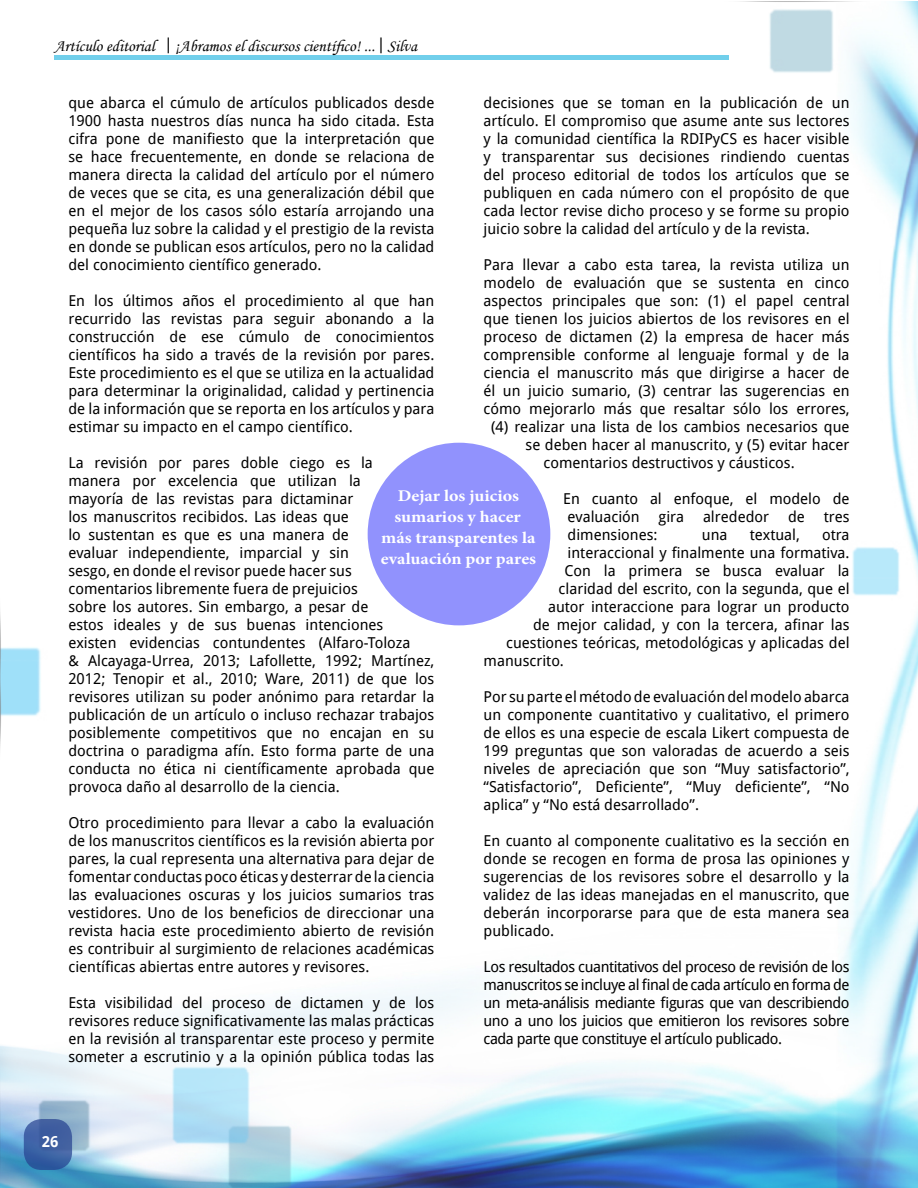
<style>
.page{position:relative;width:918px;height:1188px;background:#fff}
.page>*{position:absolute;margin:0;border:0;box-sizing:border-box;transform-origin:0 0}
.t1{font:16.5px "Monotype Corsiva";color:#000}
.t2{font:700 16.35px/21px "Minion Pro";color:#fff;text-align:center;scale:1.1 1}
.t3{font:15px/18px "Droid Sans";color:#000;text-align:justify}
.t4{font:700 15px "Droid Sans";color:#fff}
.s1{font-family:"Soberana Sans";font-size:15px}
</style>
<div class="page">
<img style="left:0;top:2px;width:918px;height:1186px">
<div style="left:54px;top:55px;width:675px;height:5px;background:#71cfeb"></div>
<svg style="left:24px;top:1119px;width:48px;height:51px;background:#3c5fa2"></svg>
<div style="left:368px;top:443px;width:182px;height:182px;background:#9192fd;border-radius:50%"></div>
<p class="t1" style="left:54px;top:36px;width:364px">Artículo editorial <span class="s1">|</span> ¡Abramos el discursos científico! ... <span class="s1">|</span> Silva</p>
<p class="t3" style="left:484px;top:93px;width:368px">decisiones que se toman en la publicación de un artículo. El compromiso que asume ante sus lectores y la comunidad científica la RDIPyCS es hacer visible y transparentar sus decisiones rindiendo cuentas del proceso editorial de todos los artículos que se publiquen en cada número con el propósito de que cada lector revise dicho proceso y se forme su propio juicio sobre la calidad del artículo y de la revista.</p>
<p class="t3" style="left:484px;top:255px;width:368px">Para llevar a cabo esta tarea, la revista utiliza un</p>
<p class="t3" style="left:484px;top:273px;width:368px">modelo de evaluación que se sustenta en cinco</p>
<p class="t3" style="left:484px;top:291px;width:368px">aspectos principales que son: (1) el papel central</p>
<p class="t3" style="left:484px;top:309px;width:368px">que tienen los juicios abiertos de los revisores en el</p>
<p class="t3" style="left:484px;top:327px;width:368px">proceso de dictamen (2) la empresa de hacer más</p>
<p class="t3" style="left:484px;top:345px;width:368px">comprensible conforme al lenguaje formal y de la</p>
<p class="t3" style="left:484px;top:363px;width:367px">ciencia el manuscrito más que dirigirse a hacer de</p>
<p class="t3" style="left:484px;top:381px;width:368px">él un juicio sumario, (3) centrar las sugerencias en</p>
<p class="t3" style="left:484px;top:399px;width:368px">cómo mejorarlo más que resaltar sólo los errores,</p>
<p class="t3" style="left:491px;top:417px;width:360px">(4) realizar una lista de los cambios necesarios que</p>
<p class="t3" style="left:526px;top:435px;width:326px">se deben hacer al manuscrito, y (5) evitar hacer</p>
<p class="t3" style="left:544px;top:453px;width:253px">comentarios destructivos y cáusticos.</p>
<p class="t3" style="left:568px;top:489px;width:283px;text-indent:-4px">En cuanto al enfoque, el modelo de evaluación</p>
<p class="t3" style="left:68px;top:93px;width:368px">que abarca el cúmulo de artículos publicados desde 1900 hasta nuestros días nunca ha sido citada. Esta cifra pone de manifiesto que la interpretación que se hace frecuentemente, en donde se relaciona de manera directa la calidad del artículo por el número de veces que se cita, es una generalización débil que en el mejor de los casos sólo estaría arrojando una pequeña luz sobre la calidad y el prestigio de la revista en donde se publican esos artículos, pero no la calidad del conocimiento científico generado.</p>
<p class="t3" style="left:68px;top:291px;width:368px">En los últimos años el procedimiento al que han recurrido las revistas para seguir abonando a la construcción de ese cúmulo de conocimientos científicos ha sido a través de la revisión por pares.<br>Este procedimiento es el que se utiliza en la actualidad para determinar la originalidad, calidad y pertinencia de la información que se reporta en los artículos y para estimar su impacto en el campo científico.</p>
<p class="t3" style="left:68px;top:453px;width:368px;text-align:left">La revisión por pares doble ciego es la<br>manera por excelencia que utilizan la<br>mayoría de las revistas para dictaminar<br>los manuscritos recibidos. Las ideas que<br>lo sustentan es que es una manera de<br>evaluar independiente, imparcial y sin<br>sesgo, en donde el revisor puede hacer sus comentarios libremente fuera de prejuicios<br>sobre los autores. Sin embargo, a pesar de<br>estos ideales y de sus buenas intenciones existen evidencias contundentes (Alfaro-Toloza<br>&amp; Alcayaga-Urrea, 2013; Lafollette, 1992; Martínez, 2012; Tenopir et al., 2010; Ware, 2011) de que los revisores utilizan su poder anónimo para retardar la publicación de un artículo o incluso rechazar trabajos posiblemente competitivos que no encajan en su doctrina o paradigma afín. Esto forma parte de una conducta no ética ni científicamente aprobada que provoca daño al desarrollo de la ciencia.</p>
<p class="t3" style="left:68px;top:813px;width:368px">Otro procedimiento para llevar a cabo la evaluación de los manuscritos científicos es la revisión abierta por pares, la cual representa una alternativa para dejar de fomentar conductas poco éticas y desterrar de la ciencia las evaluaciones oscuras y los juicios sumarios tras vestidores. Uno de los beneficios de direccionar una revista hacia este procedimiento abierto de revisión es contribuir al surgimiento de relaciones académicas científicas abiertas entre autores y revisores.</p>
<p class="t3" style="left:68px;top:993px;width:368px">Esta visibilidad del proceso de dictamen y de los revisores reduce significativamente las malas prácticas en la revisión al transparentar este proceso y permite someter a escrutinio y a la opinión pública todas las</p>
<p class="t2" style="left:381px;top:486px;width:143px">Dejar los juicios sumarios y hacer más transparentes la evaluación por pares</p>
<p class="t3" style="left:659px;top:507px;width:27px">gira</p>
<p class="t3" style="left:703px;top:507px;width:68px">alrededor</p>
<p class="t3" style="left:788px;top:507px;width:18px">de</p>
<p class="t3" style="left:824px;top:507px;width:27px">tres</p>
<p class="t3" style="left:568px;top:525px;width:91px">dimensiones:</p>
<p class="t3" style="left:702px;top:525px;width:27px">una</p>
<p class="t3" style="left:750px;top:525px;width:52px">textual,</p>
<p class="t3" style="left:822px;top:525px;width:29px">otra</p>
<p class="t3" style="left:568px;top:543px;width:284px">interaccional y finalmente una formativa.</p>
<p class="t3" style="left:565px;top:561px;width:287px">Con la primera se busca evaluar la</p>
<p class="t3" style="left:559px;top:579px;width:293px">claridad del escrito, con la segunda, que el</p>
<p class="t3" style="left:548px;top:597px;width:303px">autor interaccione para lograr un producto</p>
<p class="t3" style="left:533px;top:615px;width:318px">de mejor calidad, y con la tercera, afinar las</p>
<p class="t3" style="left:506px;top:633px;width:345px">cuestiones teóricas, metodológicas y aplicadas del</p>
<p class="t3" style="left:484px;top:651px;width:82px">manuscrito.</p>
<p class="t3" style="left:484px;top:687px;width:368px">Por su parte el método de evaluación del modelo abarca un componente cuantitativo y cualitativo, el primero de ellos es una especie de escala Likert compuesta de 199 preguntas que son valoradas de acuerdo a seis niveles de apreciación que son “Muy satisfactorio”, “Satisfactorio”, Deficiente”, “Muy deficiente”, “No aplica” y “No está desarrollado”.</p>
<p class="t3" style="left:484px;top:831px;width:368px">En cuanto al componente cualitativo es la sección en donde se recogen en forma de prosa las opiniones y sugerencias de los revisores sobre el desarrollo y la validez de las ideas manejadas en el manuscrito, que deberán incorporarse para que de esta manera sea publicado.</p>
<p class="t3" style="left:484px;top:957px;width:368px">Los resultados cuantitativos del proceso de revisión de los manuscritos se incluye al final de cada artículo en forma de un meta-análisis mediante figuras que van describiendo uno a uno los juicios que emitieron los revisores sobre cada parte que constituye el artículo publicado.</p>
<p class="t4" style="left:42px;top:1131px;width:18px">26</p>
</div>
